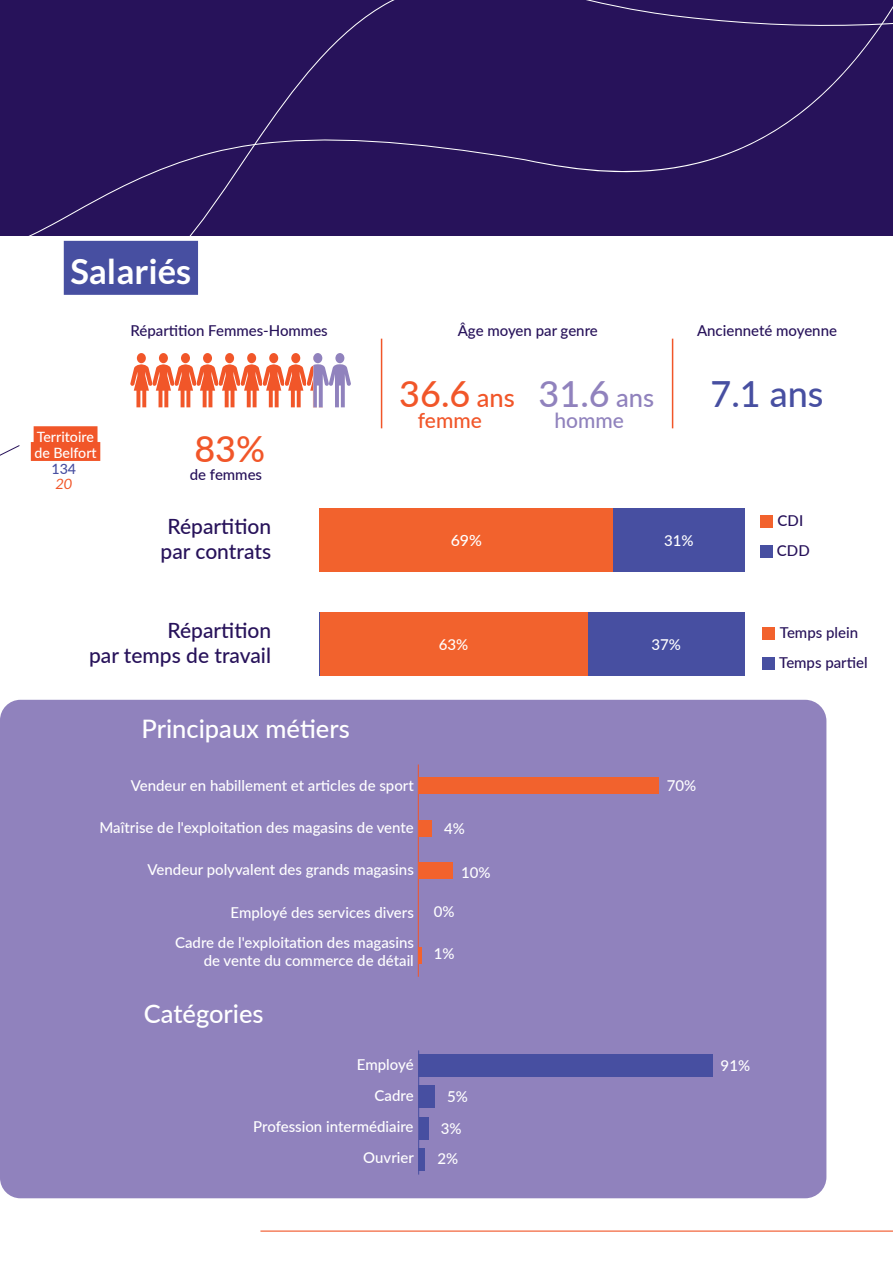
<style>
.page{position:relative;width:893px;height:1263px;background:#fff}
.page>*{position:absolute;margin:0;border:0;box-sizing:border-box;transform-origin:0 0}
.t1{font:500 36px "Lato";color:#f15629}
.t2{font:500 36px "Lato";color:#9082bd}
.t3{font:500 36px "Lato";color:#474fa1}
.Sous-titre{font:700 34.5px "Lato";color:#fff}
.t4{font:500 25.5px "Lato";color:#fff}
.t5{font:500 21px/25.2px "Lato";color:#27125a;text-align:center}
.t6{font:500 21px "Lato";color:#f15629}
.t7{font:500 21px "Lato";color:#9082bd}
.t8{font:500 15.45px "Lato";color:#fff}
.t9{font:500 15px/30.9px "Lato";color:#fff;text-align:right}
.t10{font:500 15px/30px "Lato";color:#27125a}
.petit_courant_sauvag{font:500 14.25px "Lato";color:#fff}
.petit_courant_sauvag-2{font:500 14.25px "Lato";color:#474fa1}
.petit_courant_sauvag-3{font:italic 14.25px "Lato";color:#f15629}
.s1{font-size:25.5px}
</style>
<div class="page">
<div style="left:0;top:700px;width:826px;height:498px;background:#9082bd;border-radius:21px"></div>
<svg style="left:0;top:702px;width:11px;height:16px"></svg>
<div style="left:320px;top:509px;width:425px;height:63px;background:#474fa1"></div>
<div style="left:320px;top:612px;width:425px;height:64px;background:#474fa1"></div>
<div style="left:320px;top:509px;width:293px;height:63px;background:#f2622d"></div>
<div style="left:320px;top:612px;width:268px;height:64px;background:#f2622d"></div>
<hr style="left:418px;top:764px;width:1px;height:213px;background:#f15629">
<div style="left:418px;top:777px;width:241px;height:17px;background:#f2622d"></div>
<div style="left:418px;top:820px;width:14px;height:17px;background:#f2622d"></div>
<div style="left:418px;top:862px;width:35px;height:17px;background:#f2622d"></div>
<hr style="left:418px;top:947px;width:4px;height:17px;background:#f2622d">
<hr style="left:418px;top:1050px;width:1px;height:124px;background:#474fa1">
<div style="left:419px;top:1055px;width:294px;height:22px;background:#474fa1"></div>
<div style="left:419px;top:1086px;width:16px;height:22px;background:#474fa1"></div>
<div style="left:419px;top:1117px;width:9px;height:22px;background:#474fa1"></div>
<div style="left:419px;top:1148px;width:6px;height:22px;background:#474fa1"></div>
<svg style="left:130px;top:353px;width:221px;height:54px"></svg>
<div style="left:760px;top:516px;width:13px;height:12px;background:#f2622d"></div>
<div style="left:760px;top:546px;width:13px;height:12px;background:#474fa1"></div>
<div style="left:763px;top:627px;width:12px;height:13px;background:#f2622d"></div>
<div style="left:763px;top:657px;width:12px;height:13px;background:#474fa1"></div>
<hr style="left:381px;top:339px;width:1px;height:89px;background:#f15629">
<hr style="left:672px;top:339px;width:1px;height:89px;background:#f15629">
<svg style="left:0;top:0;width:893px;height:285px"></svg>
<div style="left:0;top:4px;width:893px;height:246px;background:#27125a"></div>
<div style="left:34px;top:426px;width:64px;height:19px;background:#f15629"></div>
<div style="left:31px;top:442px;width:69px;height:19px;background:#f15629"></div>
<svg style="left:0;top:445px;width:20px;height:11px"></svg>
<div style="left:64px;top:241px;width:134px;height:54px;background:#474fa1"></div>
<hr style="left:260px;top:1230px;width:633px;height:2px;background:#f15629">
<p class="Sous-titre" style="left:70px;top:252px;width:122px">Salariés</p>
<p class="t10" style="left:131px;top:315px;width:199px">Répartition Femmes-Hommes</p>
<p class="t10" style="left:458px;top:315px;width:142px">Âge moyen par genre</p>
<p class="t10" style="left:697px;top:315px;width:141px">Ancienneté moyenne</p>
<p class="petit_courant_sauvag" style="left:37px;top:427px;width:59px">Territoire</p>
<p class="petit_courant_sauvag" style="left:34px;top:442px;width:64px">de Belfort</p>
<p class="petit_courant_sauvag-2" style="left:51px;top:458px;width:26px">134</p>
<p class="petit_courant_sauvag-3" style="left:56px;top:476px;width:18px">20</p>
<h1 class="t1" style="left:194px;top:422px;width:72px">83%</h1>
<p class="t10" style="left:190px;top:458px;width:74px">de femmes</p>
<h3 class="t5" style="left:161px;top:513px;width:112px">Répartition par contrats</h3>
<h1 class="t1" style="left:399px;top:368px;width:117px">36.6 <span class="s1">ans</span></h1>
<h3 class="t6" style="left:418px;top:406px;width:65px">femme</h3>
<h1 class="t2" style="left:539px;top:368px;width:117px">31.6 <span class="s1">ans</span></h1>
<h3 class="t7" style="left:554px;top:406px;width:71px">homme</h3>
<h1 class="t3" style="left:710px;top:368px;width:115px">7.1 ans</h1>
<p class="t8" style="left:451px;top:529px;width:33px">69%</p>
<p class="t9" style="left:664px;top:524px;width:31px">31%</p>
<p class="t10" style="left:777px;top:505px;width:34px">CDI<br>CDD</p>
<h3 class="t5" style="left:89px;top:617px;width:183px;text-align:right">Répartition<br>par temps de travail</h3>
<p class="t9" style="left:439px;top:628px;width:31px">63%</p>
<p class="t9" style="left:651px;top:628px;width:31px">37%</p>
<h3 class="t4" style="left:142px;top:711px;width:210px">Principaux métiers</h3>
<p class="t9" style="left:131px;top:769px;width:285px">Vendeur en habillement et articles de sport</p>
<p class="t9" style="left:100px;top:811px;width:316px">Maîtrise de l'exploitation des magasins de vente</p>
<p class="t9" style="left:148px;top:854px;width:268px">Vendeur polyvalent des grands magasins</p>
<p class="t9" style="left:231px;top:896px;width:185px">Employé des services divers</p>
<p class="t9" style="left:175px;top:933px;width:240px;line-height:18px">Cadre de l'exploitation des magasins de vente du commerce de détail</p>
<h3 class="t4" style="left:144px;top:995px;width:121px">Catégories</h3>
<p class="t9" style="left:357px;top:1049px;width:58px">Employé</p>
<p class="t9" style="left:375px;top:1080px;width:41px">Cadre</p>
<p class="t9" style="left:253px;top:1111px;width:162px">Profession intermédiaire</p>
<p class="t9" style="left:363px;top:1142px;width:52px">Ouvrier</p>
<p class="t9" style="left:444px;top:812px;width:22px">4%</p>
<p class="t9" style="left:461px;top:856px;width:31px">10%</p>
<p class="t9" style="left:434px;top:896px;width:22px">0%</p>
<p class="t9" style="left:434px;top:937px;width:22px">1%</p>
<p class="t9" style="left:438px;top:1081px;width:32px;text-align:left;text-indent:10px">5%<br>3%<br>2%</p>
<p class="t9" style="left:667px;top:770px;width:31px">70%</p>
<p class="t9" style="left:721px;top:1050px;width:31px">91%</p>
<p class="t10" style="left:779px;top:617px;width:90px">Temps plein<br>Temps partiel</p>
</div>
